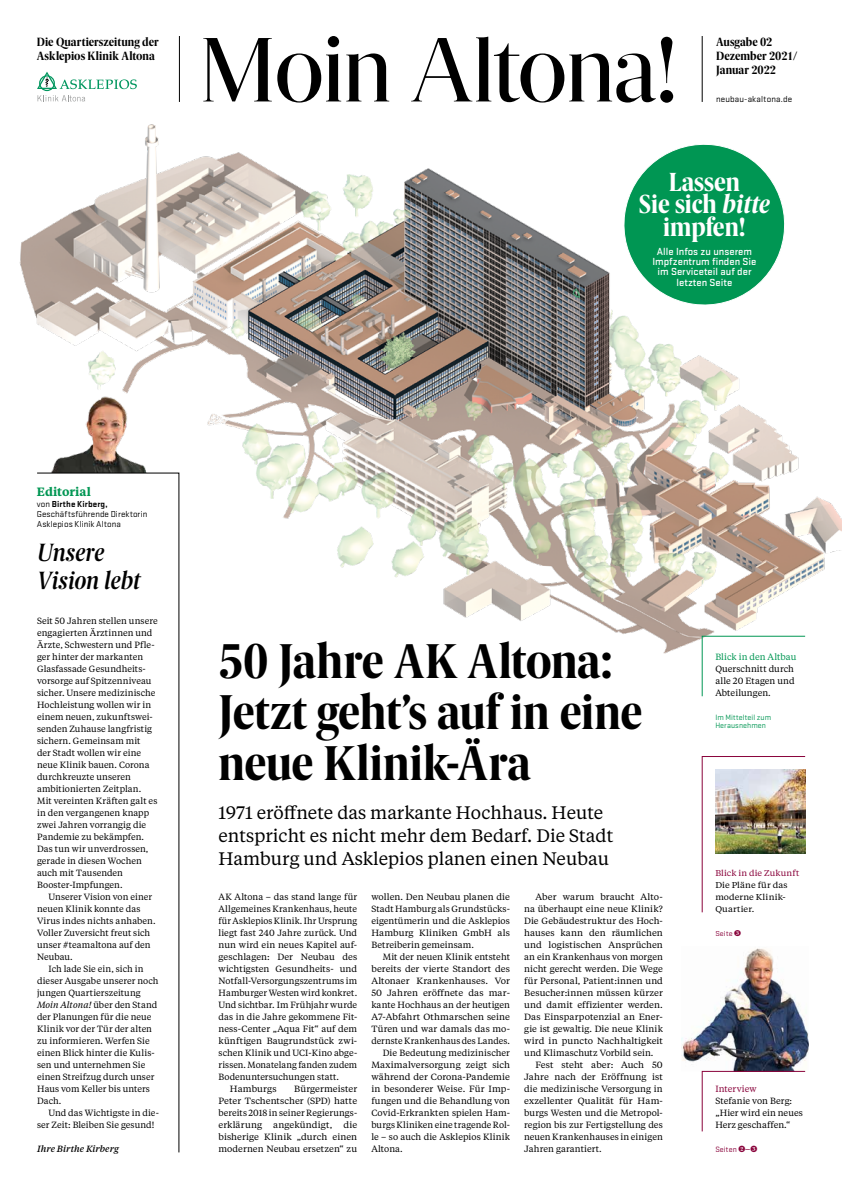
<style>
.page{position:relative;width:842px;height:1191px;background:#fff}
.page>*{position:absolute;margin:0;border:0;box-sizing:border-box;transform-origin:0 0}
.t1{font:700 49px/51.1px "Berlingske Serif Cn";letter-spacing:-.01em;color:#000}
.t2{font:700 26.2px/22.1px "Berlingske Serif Cn";color:#fff;text-align:center}
.t3{font:italic 25px/28px "Berlingske Serif Cn D Bd";letter-spacing:-.005em;color:#000}
.t4{font:18px/23.2px "Tiempos Text";color:#000}
.t5{font:700 12px/14px "Berlingske Serif Cn";color:#000}
.t6{font:600 12px "Tiempos Text";color:#009653}
.t7{font:500 10.7px/10.3px "Stratum 1";color:#fff;text-align:center}
.t8{font:9px/12px "Tiempos Text";letter-spacing:.005em;color:#000;text-align:justify}
.t9{font:9px/10px "Stratum 1";letter-spacing:.01em;color:#000}
.t10{font:9px "Tiempos Text";letter-spacing:.005em;color:#000;scale:.96 1}
.t11{font:italic 500 9px "Tiempos Text";color:#000}
.t12{font:9px "Tiempos Text";color:#009653}
.t13{font:9px "Tiempos Text";letter-spacing:.005em;color:#89033b}
.t14{font:8.4px/12px "Tiempos Text";letter-spacing:.015em;color:#000;scale:1.07 1}
.t15{font:8.4px "Tiempos Text";letter-spacing:.015em;color:#89033b;scale:1.05 1}
.t16{font:8px/8px "Stratum 1";letter-spacing:.01em;color:#009653}
.t17{font:8px "Stratum 1";letter-spacing:.02em;color:#89033b}
.t18{font:7.5px "Stratum 1";letter-spacing:.025em;color:#89033b;scale:1.07 1}
.s1{font-style:italic}
.s2{font-weight:700}
.s3{font-family:"Berlingske Serif X Cn";font-weight:700;font-size:8.4px}
.s4{font-family:"Berlingske Serif X Cn";font-weight:700;font-size:9px}
</style>
<div class="page">
<img style="left:19px;top:36px;width:823px;height:626px">
<img style="left:682px;top:948px;width:127px;height:122px">
<img style="left:37px;top:396px;width:130px;height:76px">
<svg style="left:702px;top:635px;width:104px;height:61px"></svg>
<hr style="left:179px;top:36px;width:1px;height:66px;background:#000">
<hr style="left:702px;top:36px;width:1px;height:66px;background:#000">
<svg style="left:203px;top:36px;width:470px;height:67px"></svg>
<svg style="left:37px;top:72px;width:100px;height:29px"></svg>
<svg style="left:37px;top:472px;width:142px;height:680px"></svg>
<svg style="left:702px;top:756px;width:104px;height:156px"></svg>
<img style="left:715px;top:769px;width:90px;height:84px">
<svg style="left:702px;top:1070px;width:104px;height:61px"></svg>
<svg style="left:618px;top:138px;width:172px;height:172px"></svg>
<h3 class="t5" style="left:37px;top:35px;width:123px">Die Quartierszeitung der<br>Asklepios Klinik Altona</h3>
<h3 class="t5" style="left:716px;top:35px;width:83px">Ausgabe 02<br>Dezember 2021/<br>Januar 2022</h3>
<p class="t9" style="left:716px;top:94px;width:77px">neubau-akaltona.de</p>
<h2 class="t2" style="left:639px;top:171px;width:133px">Lassen<br>Sie sich <span class="s1">bitte </span>impfen!</h2>
<p class="t7" style="left:652px;top:246px;width:106px">Alle Infos zu unserem<br>Impfzentrum finden Sie im Serviceteil auf der letzten Seite</p>
<h3 class="t6" style="left:37px;top:483px;width:55px">Editorial</h3>
<p class="t9" style="left:37px;top:498px;width:112px">von <span class="s2">Birthe Kirberg,<br></span>Geschäftsführende Direktorin<br>Asklepios Klinik Altona</p>
<h3 class="t3" style="left:37px;top:537px;width:104px">Unsere<br>Vision lebt</h3>
<p class="t8" style="left:37px;top:614px;width:122px;text-align:left">Seit 50 Jahren stellen unsere engagierten Ärztinnen und<br>Ärzte, Schwestern und Pfle&shy;ger hinter der markanten<br>Glasfassade Gesundheits&shy;vorsorge auf Spitzenniveau sicher. Unsere medizinische<br>Hochleistung wollen wir in einem neuen, zukunftswei&shy;senden Zuhause langfristig sichern. Gemeinsam mit<br>der Stadt wollen wir eine neue Klinik bauen. Corona durchkreuzte unseren ambitionierten Zeitplan.<br>Mit vereinten Kräften galt es in den vergangenen knapp zwei Jahren vorrangig die<br>Pandemie zu bekämpfen.<br>Das tun wir unverdrossen, gerade in diesen Wochen auch mit Tausenden<br>Booster-Impfungen.</p>
<p class="t8" style="left:37px;top:890px;width:120px;text-align:left;text-indent:11px">Unserer Vision von einer neuen Klinik konnte das<br>Virus indes nichts anhaben.<br>Voller Zuversicht freut sich unser #teamaltona auf den<br>Neubau.</p>
<p class="t8" style="left:37px;top:962px;width:123px;text-align:left;text-indent:11px">Ich lade Sie ein, sich in dieser Ausgabe unserer noch jungen Quartierszeitung<br><span class="s1">Moin Altona!</span> über den Stand der Planungen für die neue<br>Klinik vor der Tür der alten zu informieren. Werfen Sie einen Blick hinter die Kulis&shy;sen und unternehmen Sie einen Streifzug durch unser<br>Haus vom Keller bis unters<br>Dach.</p>
<p class="t8" style="left:37px;top:1106px;width:123px;text-indent:11px">Und das Wichtigste in die&shy;ser Zeit: Bleiben Sie gesund!</p>
<p class="t11" style="left:37px;top:1143px;width:83px">Ihre Birthe Kirberg</p>
<h1 class="t1" style="left:219px;top:635px;width:425px">50 Jahre AK Altona:<br>Jetzt geht’s auf in eine neue Klinik-Ära</h1>
<h3 class="t4" style="left:219px;top:800px;width:396px">1971 eröffnete das markante Hochhaus. Heute entspricht es nicht mehr dem Bedarf. Die Stadt<br>Hamburg und Asklepios planen einen Neubau</h3>
<p class="t8" style="left:219px;top:890px;width:140px">AK Altona – das stand lange für</p>
<p class="t8" style="left:219px;top:902px;width:140px">Allgemeines Krankenhaus, heute</p>
<p class="t10" style="left:219px;top:915px;width:146px">für Asklepios Klinik. Ihr Ursprung</p>
<p class="t8" style="left:219px;top:926px;width:140px">liegt fast 240 Jahre zurück. Und</p>
<p class="t8" style="left:219px;top:938px;width:140px">nun wird ein neues Kapitel auf-</p>
<p class="t8" style="left:219px;top:950px;width:140px">geschlagen: Der Neubau des</p>
<p class="t8" style="left:219px;top:962px;width:140px">wichtigsten Gesundheits- und</p>
<p class="t8" style="left:219px;top:974px;width:140px">Notfall-Versorgungszentrums im</p>
<p class="t8" style="left:219px;top:986px;width:140px">Hamburger Westen wird konkret.</p>
<p class="t8" style="left:219px;top:998px;width:140px">Und sichtbar. Im Frühjahr wurde</p>
<p class="t8" style="left:219px;top:1010px;width:140px">das in die Jahre gekommene Fit-</p>
<p class="t8" style="left:219px;top:1022px;width:140px">ness-Center „Aqua Fit“ auf dem</p>
<p class="t8" style="left:219px;top:1034px;width:140px">künftigen Baugrundstück zwi-</p>
<p class="t8" style="left:219px;top:1046px;width:140px">schen Klinik und UCI-Kino abge-</p>
<p class="t8" style="left:219px;top:1058px;width:140px">rissen. Monatelang fanden zudem</p>
<p class="t8" style="left:219px;top:1070px;width:122px">Bodenuntersuchungen statt.</p>
<p class="t8" style="left:230px;top:1082px;width:48px">Hamburgs</p>
<p class="t8" style="left:219px;top:1082px;width:140px;text-indent:76px">Bürgermeister Peter Tschentscher (SPD) hatte bereits 2018 in seiner Regierungs&shy;erklärung angekündigt, die bisherige Klinik „durch einen modernen Neubau ersetzen“ zu</p>
<p class="t8" style="left:371px;top:890px;width:140px">wollen. Den Neubau planen die Stadt Hamburg als Grundstücks&shy;eigentümerin und die Asklepios Hamburg Kliniken GmbH als Betreiberin gemeinsam.</p>
<p class="t8" style="left:383px;top:950px;width:129px">Mit der neuen Klinik entsteht</p>
<p class="t8" style="left:371px;top:962px;width:140px">bereits der vierte Standort des</p>
<p class="t8" style="left:371px;top:974px;width:140px">Altonaer Krankenhauses. Vor</p>
<p class="t8" style="left:371px;top:986px;width:140px">50 Jahren eröffnete das mar-</p>
<p class="t8" style="left:371px;top:998px;width:140px">kante Hochhaus an der heutigen</p>
<p class="t8" style="left:371px;top:1010px;width:140px">A7-Abfahrt Othmarschen seine</p>
<p class="t8" style="left:371px;top:1022px;width:140px">Türen und war damals das mo-</p>
<p class="t8" style="left:371px;top:1034px;width:140px">dernste Krankenhaus des Landes.</p>
<p class="t8" style="left:383px;top:1046px;width:129px">Die Bedeutung medizinischer</p>
<p class="t8" style="left:371px;top:1058px;width:140px">Maximalversorgung zeigt sich</p>
<p class="t8" style="left:371px;top:1070px;width:140px">während der Corona-Pandemie</p>
<p class="t8" style="left:371px;top:1082px;width:140px">in besonderer Weise. Für Imp-</p>
<p class="t8" style="left:371px;top:1094px;width:140px">fungen und die Behandlung von</p>
<p class="t8" style="left:371px;top:1106px;width:140px">Covid-Erkrankten spielen Ham-</p>
<p class="t8" style="left:371px;top:1118px;width:140px">burgs Kliniken eine tragende Rol-</p>
<p class="t8" style="left:371px;top:1130px;width:140px">le – so auch die Asklepios Klinik</p>
<p class="t8" style="left:371px;top:1142px;width:33px">Altona.</p>
<p class="t8" style="left:524px;top:890px;width:140px;text-indent:11px">Aber warum braucht Alto&shy;na überhaupt eine neue Klinik?<br>Die Gebäudestruktur des Hoch&shy;hauses kann den räumlichen und logistischen Ansprüchen an ein Krankenhaus von morgen nicht gerecht werden. Die Wege für Personal, Patient:innen und Besucher:innen müssen kürzer und damit effizienter werden.<br>Das Einsparpotenzial an Ener&shy;gie ist gewaltig. Die neue Klinik wird in puncto Nachhaltigkeit und Klimaschutz Vorbild sein.</p>
<p class="t8" style="left:524px;top:1058px;width:140px;text-indent:11px">Fest steht aber: Auch 50<br>Jahre nach der Eröffnung ist die medizinische Versorgung in exzellenter Qualität für Ham&shy;burgs Westen und die Metropol&shy;region bis zur Fertigstellung des neuen Krankenhauses in einigen Jahren garantiert.</p>
<p class="t12" style="left:715px;top:651px;width:83px">Blick in den Altbau</p>
<p class="t8" style="left:715px;top:662px;width:81px">Querschnitt durch alle 20 Etagen und Abteilungen.</p>
<p class="t16" style="left:715px;top:713px;width:57px">Im Mittelteil zum<br>Herausnehmen</p>
<p class="t15" style="left:715px;top:867px;width:81px">Blick in die Zukunft</p>
<p class="t14" style="left:715px;top:879px;width:69px">Die Pläne für das moderne Klinik-<br>Quartier.</p>
<p class="t18" style="left:715px;top:929px;width:26px">Seite <span class="s3">➌</span></p>
<p class="t13" style="left:715px;top:1083px;width:43px">Interview</p>
<p class="t8" style="left:715px;top:1094px;width:89px;text-align:left">Stefanie von Berg: „Hier wird ein neues<br>Herz geschaffen.“</p>
<p class="t17" style="left:715px;top:1144px;width:43px">Seiten <span class="s4">➋–➌</span></p>
</div>
